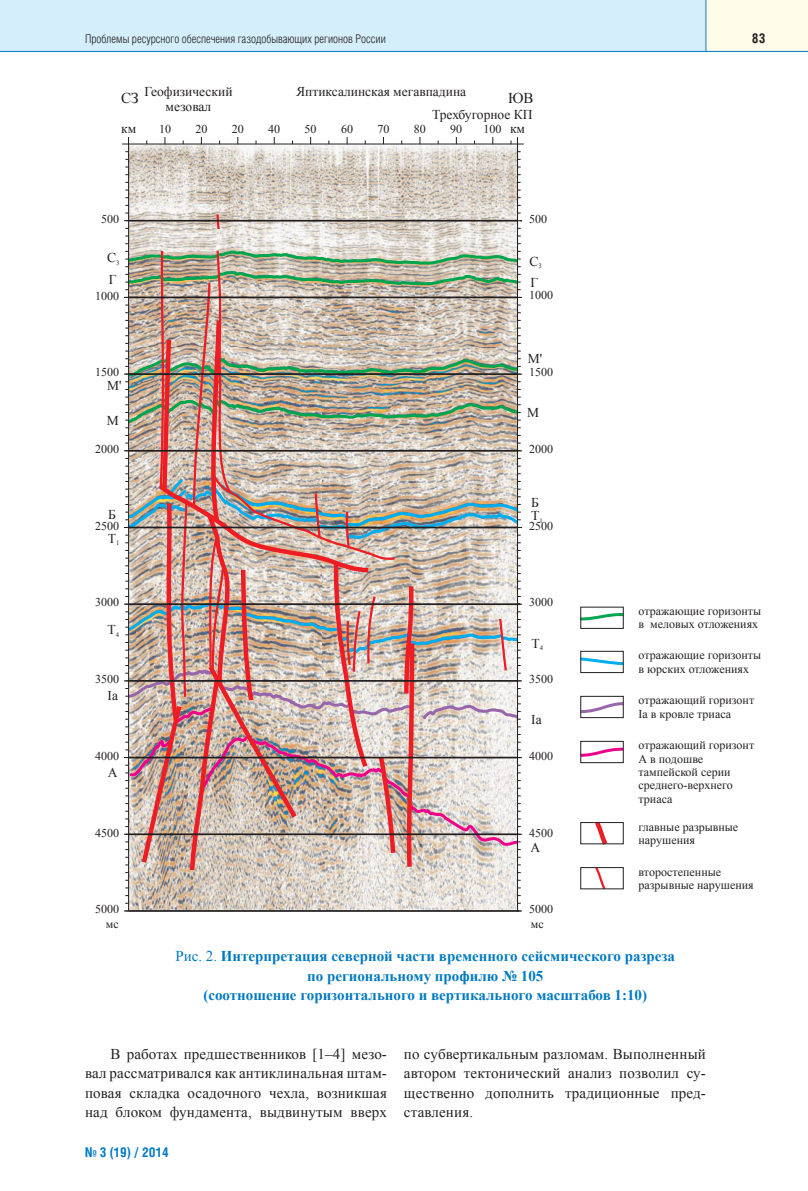
<style>
.page{position:relative;width:808px;height:1191px;background:#fff}
.page>*{position:absolute;margin:0;border:0;box-sizing:border-box;transform-origin:0 0}
.t1{font:15px/19.5px "Times New Roman";letter-spacing:.01em;color:#231f20;text-align:justify}
.t2{font:700 15px/19.5px "Times New Roman";color:#0079c2;text-align:center}
.t3{font:13.5px/22.5px "Times New Roman";color:#231f20}
.t4{font:700 13.5px "Helios Cond";color:#0079c2}
.t5{font:700 13.5px "Helios Cond";color:#231f20}
.t6{font:12px/13.4px "Times New Roman";color:#231f20}
.t7{font:300 12px "Helios Cond";color:#231f20}
.s1{font-weight:400}
</style>
<div class="page">
<div style="left:0;top:0;width:706px;height:51px;background:#d4effb"></div>
<div style="left:706px;top:0;width:102px;height:51px;background:#fffde9"></div>
<hr style="left:0;top:51px;width:808px;height:1px;background:#0079c2">
<hr style="left:705px;top:0;width:1px;height:51px;background:#0079c2">
<img style="left:129px;top:145px;width:388px;height:765px">
<svg style="left:215px;top:212px;width:6px;height:19px"></svg>
<img style="left:124px;top:243px;width:398px;height:638px">
<hr style="left:517px;top:144px;width:1px;height:767px;background:#231f20">
<hr style="left:128px;top:144px;width:1px;height:767px;background:#231f20">
<hr style="left:129px;top:910px;width:390px;height:1px;background:#231f20">
<hr style="left:129px;top:834px;width:389px;height:1px;background:#231f20">
<hr style="left:129px;top:757px;width:389px;height:1px;background:#231f20">
<hr style="left:129px;top:680px;width:388px;height:1px;background:#231f20">
<hr style="left:129px;top:604px;width:391px;height:1px;background:#231f20">
<hr style="left:129px;top:527px;width:388px;height:1px;background:#231f20">
<hr style="left:129px;top:450px;width:389px;height:1px;background:#231f20">
<hr style="left:129px;top:374px;width:389px;height:1px;background:#231f20">
<hr style="left:129px;top:297px;width:388px;height:1px;background:#231f20">
<hr style="left:129px;top:220px;width:388px;height:1px;background:#231f20">
<svg style="left:591px;top:821px;width:20px;height:24px"></svg>
<div style="left:580px;top:822px;width:44px;height:22px;border:1px solid #231f20"></div>
<svg style="left:582px;top:747px;width:40px;height:10px"></svg>
<div style="left:580px;top:741px;width:44px;height:22px;border:1px solid #231f20"></div>
<svg style="left:582px;top:702px;width:40px;height:12px"></svg>
<div style="left:580px;top:696px;width:44px;height:22px;border:1px solid #231f20"></div>
<svg style="left:582px;top:657px;width:40px;height:8px"></svg>
<div style="left:580px;top:651px;width:44px;height:22px;border:1px solid #231f20"></div>
<svg style="left:582px;top:613px;width:40px;height:8px"></svg>
<div style="left:580px;top:607px;width:44px;height:22px;border:1px solid #231f20"></div>
<svg style="left:593px;top:869px;width:14px;height:21px"></svg>
<div style="left:580px;top:867px;width:44px;height:22px;border:1px solid #231f20"></div>
<hr style="left:129px;top:144px;width:388px;height:1px;background:#231f20">
<svg style="left:122px;top:137px;width:7px;height:8px"></svg>
<svg style="left:511px;top:137px;width:13px;height:8px"></svg>
<p class="t7" style="left:85px;top:34px;width:302px">Проблемы ресурсного обеспечения газодобывающих регионов России</p>
<p class="t5" style="left:752px;top:33px;width:15px">83</p>
<p class="t3" style="left:144px;top:80px;width:90px">Геофизический</p>
<p class="t3" style="left:296px;top:80px;width:171px">Яптиксалинская мегавпадина</p>
<p class="t3" style="left:166px;top:95px;width:47px">мезовал</p>
<p class="t1" style="left:121px;top:88px;width:19px">СЗ</p>
<p class="t1" style="left:508px;top:88px;width:27px">ЮВ</p>
<p class="t3" style="left:432px;top:103px;width:102px">Трехбугорное КП</p>
<p class="t6" style="left:159px;top:122px;width:13px">10</p>
<p class="t6" style="left:195px;top:122px;width:13px">20</p>
<p class="t6" style="left:232px;top:122px;width:13px">20</p>
<p class="t6" style="left:305px;top:122px;width:13px">50</p>
<p class="t6" style="left:341px;top:122px;width:13px">60</p>
<p class="t6" style="left:377px;top:122px;width:13px">70</p>
<p class="t6" style="left:414px;top:122px;width:13px">80</p>
<p class="t6" style="left:450px;top:122px;width:13px">90</p>
<p class="t6" style="left:484px;top:122px;width:19px">100</p>
<p class="t6" style="left:268px;top:122px;width:13px">40</p>
<p class="t3" style="left:121px;top:118px;width:17px">км</p>
<p class="t3" style="left:510px;top:118px;width:17px">км</p>
<p class="t6" style="left:101px;top:212px;width:19px">500</p>
<p class="t6" style="left:529px;top:212px;width:19px">500</p>
<p class="t3" style="left:107px;top:246px;width:14px">C<sub>3<br></sub>Г</p>
<p class="t3" style="left:529px;top:250px;width:14px">C<sub>3</sub></p>
<p class="t3" style="left:530px;top:271px;width:9px">Г</p>
<p class="t6" style="left:95px;top:289px;width:25px">1000</p>
<p class="t6" style="left:529px;top:288px;width:25px">1000</p>
<p class="t3" style="left:528px;top:347px;width:16px">M'</p>
<p class="t6" style="left:95px;top:366px;width:25px">1500</p>
<p class="t6" style="left:529px;top:365px;width:25px">1500</p>
<p class="t3" style="left:107px;top:374px;width:16px">M'</p>
<p class="t3" style="left:107px;top:409px;width:14px">M</p>
<p class="t3" style="left:527px;top:401px;width:14px">M</p>
<p class="t6" style="left:95px;top:443px;width:25px">2000</p>
<p class="t6" style="left:529px;top:442px;width:25px">2000</p>
<p class="t3" style="left:531px;top:491px;width:9px">Б</p>
<p class="t3" style="left:108px;top:502px;width:13px;line-height:24px">Б<br>T<sub>1</sub></p>
<p class="t6" style="left:95px;top:519px;width:25px">2500</p>
<p class="t3" style="left:531px;top:504px;width:13px">T<sub>1</sub></p>
<p class="t6" style="left:529px;top:519px;width:25px">2500</p>
<p class="t6" style="left:95px;top:595px;width:25px">3000</p>
<p class="t6" style="left:529px;top:595px;width:25px">3000</p>
<p class="t3" style="left:108px;top:618px;width:13px">T<sub>4</sub></p>
<p class="t3" style="left:532px;top:632px;width:13px">T<sub>4</sub></p>
<p class="t6" style="left:95px;top:672px;width:25px">3500</p>
<p class="t6" style="left:529px;top:672px;width:25px">3500</p>
<p class="t3" style="left:108px;top:684px;width:12px">Ia</p>
<p class="t3" style="left:531px;top:708px;width:12px">Ia</p>
<p class="t6" style="left:95px;top:749px;width:25px">4000</p>
<p class="t6" style="left:529px;top:749px;width:25px">4000</p>
<p class="t3" style="left:108px;top:761px;width:11px">A</p>
<p class="t6" style="left:95px;top:826px;width:25px">4500</p>
<p class="t6" style="left:529px;top:826px;width:25px">4500</p>
<p class="t3" style="left:530px;top:836px;width:11px">A</p>
<p class="t6" style="left:95px;top:902px;width:25px">5000</p>
<p class="t6" style="left:529px;top:902px;width:25px">5000</p>
<p class="t6" style="left:106px;top:917px;width:14px">мс</p>
<p class="t6" style="left:531px;top:917px;width:14px">мс</p>
<p class="t6" style="left:638px;top:604px;width:124px">отражающие горизонты в меловых отложениях</p>
<p class="t6" style="left:638px;top:648px;width:124px">отражающие горизонты в юрских отложениях</p>
<p class="t6" style="left:638px;top:693px;width:117px">отражающий горизонт<br>Iа в кровле триаса</p>
<p class="t6" style="left:638px;top:738px;width:117px">отражающий горизонт<br>А в подошве тампейской серии среднего-верхнего триаса</p>
<p class="t6" style="left:638px;top:820px;width:101px">главные разрывные нарушения</p>
<p class="t6" style="left:638px;top:865px;width:117px">второстепенные разрывные нарушения</p>
<p class="t2" style="left:175px;top:946px;width:501px"><span class="s1">Рис. 2.</span> Интерпретация северной части временного сейсмического разреза по региональному профилю № 105<br>(соотношение горизонтального и вертикального масштабов 1:10)</p>
<p class="t1" style="left:85px;top:1044px;width:303px;text-indent:26px">В работах предшественников [1–4] мезо&shy;вал рассматривался как антиклинальная штам&shy;повая складка осадочного чехла, возникшая над блоком фундамента, выдвинутым вверх</p>
<p class="t1" style="left:404px;top:1044px;width:303px">по субвертикальным разломам. Выполненный автором тектонический анализ позволил су&shy;щественно дополнить традиционные пред&shy;ставления.</p>
<p class="t4" style="left:85px;top:1147px;width:85px">№ 3 (19) / 2014</p>
</div>
